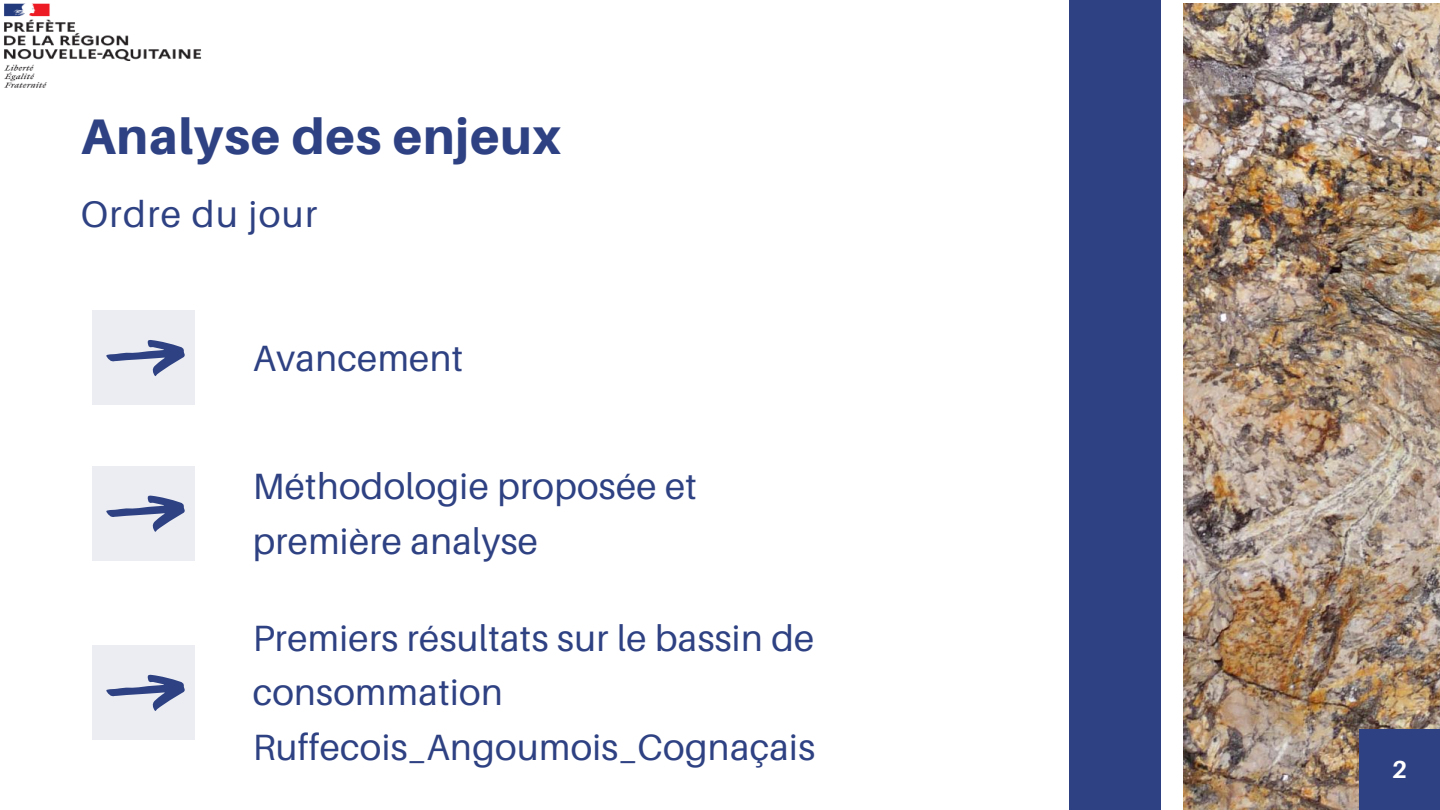
<style>
.page{position:relative;width:1440px;height:810px;background:#fff}
.page>*{position:absolute;margin:0;border:0;box-sizing:border-box;transform-origin:0 0}
.t1{font:800 50px "Aileron";letter-spacing:.02em;color:#2e4182}
.t2{font:37px "Aileron";letter-spacing:.035em;color:#2e4182}
.t3{font:36.6px/54.9px "Aileron";letter-spacing:.01em;color:#2e4182}
.t4{font:700 24.6px "Aileron";color:#fff}
</style>
<div class="page">
<div style="left:92px;top:311px;width:103px;height:94px;background:#ebedf3"></div>
<div style="left:92px;top:466px;width:103px;height:95px;background:#ebedf3"></div>
<div style="left:92px;top:646px;width:103px;height:94px;background:#ebedf3"></div>
<div style="left:1069px;top:0;width:91px;height:810px;background:#2e4182"></div>
<svg style="left:106px;top:340px;width:79px;height:36px"></svg>
<svg style="left:106px;top:495px;width:79px;height:37px"></svg>
<svg style="left:106px;top:674px;width:79px;height:37px"></svg>
<img style="left:4px;top:3px;width:197px;height:85px">
<img style="left:1184px;top:4px;width:256px;height:806px">
<div style="left:1359px;top:729px;width:81px;height:81px;background:#2e4182"></div>
<h1 class="t1" style="left:81px;top:105px;width:482px">Analyse des enjeux</h1>
<p class="t2" style="left:81px;top:191px;width:238px">Ordre du jour</p>
<p class="t3" style="left:253px;top:330px;width:212px">Avancement</p>
<p class="t3" style="left:253px;top:458px;width:446px">Méthodologie proposée et première analyse</p>
<p class="t3" style="left:253px;top:610px;width:564px">Premiers résultats sur le bassin de consommation<br>Ruffecois_Angoumois_Cognaçais</p>
<p class="t4" style="left:1392px;top:754px;width:17px">2</p>
</div>
